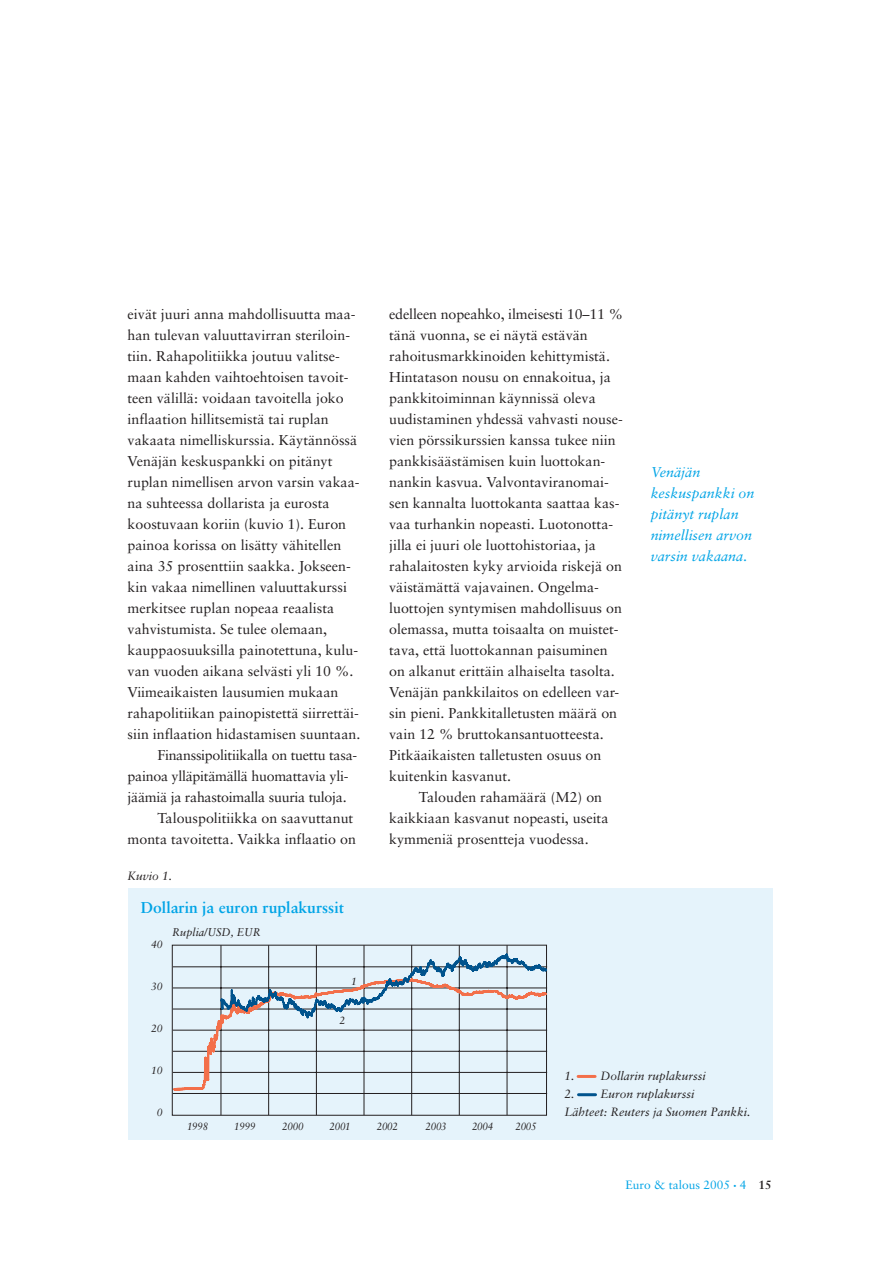
<style>
.page{position:relative;width:893px;height:1263px;background:#fff}
.page>*{position:absolute;margin:0;border:0;box-sizing:border-box;transform-origin:0 0}
.t1{font:700 15.75px "Sabon";color:#00a4e6}
.t2{font:14.25px/21px "Sabon";color:#231f20}
.t3{font:14.25px "Sabon";letter-spacing:-.02em;color:#231f20}
.t4{font:italic 14.25px/21px "Sabon";color:#00a4e6}
.t5{font:italic 12px/18px "Sabon";color:#231f20}
.t6{font:12px "Sabon";color:#00a4e6}
.t7{font:italic 11.25px "Sabon";color:#231f20}
.t8{font:italic 10.5px "Sabon";letter-spacing:-.025em;color:#231f20;scale:.94 1}
.t9{font:italic 10.5px "Sabon";letter-spacing:-.025em;color:#231f20}
.s1{font-size:6px}
.s2{font-weight:700;color:#231f20}
</style>
<div class="page">
<div style="left:128px;top:888px;width:645px;height:252px;background:#e5f3fb"></div>
<div style="left:172px;top:945px;width:375px;height:171px;border:1px solid #231f20"></div>
<hr style="left:173px;top:1093px;width:374px;height:1px;background:#231f20">
<hr style="left:221px;top:946px;width:1px;height:169px;background:#231f20">
<hr style="left:268px;top:946px;width:1px;height:169px;background:#231f20">
<hr style="left:316px;top:946px;width:1px;height:169px;background:#231f20">
<hr style="left:364px;top:946px;width:1px;height:169px;background:#231f20">
<hr style="left:411px;top:946px;width:1px;height:169px;background:#231f20">
<hr style="left:459px;top:946px;width:1px;height:169px;background:#231f20">
<hr style="left:507px;top:946px;width:1px;height:169px;background:#231f20">
<svg style="left:171px;top:954px;width:376px;height:139px"></svg>
<hr style="left:578px;top:1075px;width:17px;height:3px;background:#f36f4a">
<hr style="left:578px;top:1093px;width:17px;height:3px;background:#00538d">
<p class="t2" style="left:128px;top:305px;width:230px">eivät juuri anna mahdollisuutta maa-</p>
<p class="t2" style="left:128px;top:326px;width:224px">han tulevan valuuttavirran steriloin-</p>
<p class="t2" style="left:128px;top:347px;width:214px">tiin. Rahapolitiikka joutuu valitse-</p>
<p class="t2" style="left:128px;top:368px;width:222px">maan kahden vaihtoehtoisen tavoit-</p>
<p class="t2" style="left:128px;top:389px;width:218px">teen välillä: voidaan tavoitella joko</p>
<p class="t2" style="left:128px;top:410px;width:203px">inflaation hillitsemistä tai ruplan</p>
<p class="t2" style="left:128px;top:431px;width:231px">vakaata nimelliskurssia. Käytännössä</p>
<p class="t2" style="left:128px;top:452px;width:206px">Venäjän keskuspankki on pitänyt</p>
<p class="t2" style="left:128px;top:473px;width:234px">ruplan nimellisen arvon varsin vakaa-</p>
<p class="t2" style="left:128px;top:494px;width:203px">na suhteessa dollarista ja eurosta</p>
<p class="t2" style="left:128px;top:515px;width:220px">koostuvaan koriin (kuvio 1). Euron</p>
<p class="t2" style="left:128px;top:536px;width:215px">painoa korissa on lisätty vähitellen</p>
<p class="t2" style="left:128px;top:557px;width:225px">aina 35 prosenttiin saakka. Jokseen-</p>
<p class="t2" style="left:128px;top:578px;width:221px">kin vakaa nimellinen valuuttakurssi</p>
<p class="t2" style="left:128px;top:599px;width:208px">merkitsee ruplan nopeaa reaalista</p>
<p class="t2" style="left:128px;top:620px;width:201px">vahvistumista. Se tulee olemaan,</p>
<p class="t2" style="left:128px;top:641px;width:232px">kauppaosuuksilla painotettuna, kulu-</p>
<p class="t2" style="left:128px;top:662px;width:227px">van vuoden aikana selvästi yli 10 %.</p>
<p class="t2" style="left:128px;top:683px;width:212px">Viimeaikaisten lausumien mukaan</p>
<p class="t2" style="left:128px;top:704px;width:233px">rahapolitiikan painopistettä siirrettäi-</p>
<p class="t2" style="left:128px;top:725px;width:234px">siin inflaation hidastamisen suuntaan.</p>
<p class="t3" style="left:157px;top:749px;width:201px">Finanssipolitiikalla on tuettu tasa-</p>
<p class="t3" style="left:128px;top:770px;width:222px">painoa ylläpitämällä huomattavia yli-</p>
<p class="t3" style="left:128px;top:791px;width:221px">jäämiä ja rahastoimalla suuria tuloja.</p>
<p class="t2" style="left:157px;top:809px;width:197px">Talouspolitiikka on saavuttanut</p>
<p class="t2" style="left:128px;top:830px;width:230px">monta tavoitetta. Vaikka inflaatio on</p>
<p class="t2" style="left:389px;top:305px;width:235px">edelleen nopeahko, ilmeisesti 10–11 % tänä vuonna, se ei näytä estävän rahoitusmarkkinoiden kehittymistä.<br>Hintatason nousu on ennakoitua, ja pankkitoiminnan käynnissä oleva uudistaminen yhdessä vahvasti nouse&shy;vien pörssikurssien kanssa tukee niin pankkisäästämisen kuin luottokan&shy;nankin kasvua. Valvontaviranomai&shy;sen kannalta luottokanta saattaa kas&shy;vaa turhankin nopeasti. Luotonotta&shy;jilla ei juuri ole luottohistoriaa, ja rahalaitosten kyky arvioida riskejä on väistämättä vajavainen. Ongelma&shy;luottojen syntymisen mahdollisuus on olemassa, mutta toisaalta on muistet&shy;tava, että luottokannan paisuminen on alkanut erittäin alhaiselta tasolta.<br>Venäjän pankkilaitos on edelleen var&shy;sin pieni. Pankkitalletusten määrä on vain 12 % bruttokansantuotteesta.<br>Pitkäaikaisten talletusten osuus on kuitenkin kasvanut.</p>
<p class="t2" style="left:389px;top:788px;width:221px;text-indent:30px">Talouden rahamäärä (M2) on kaikkiaan kasvanut nopeasti, useita kymmeniä prosentteja vuodessa.</p>
<p class="t4" style="left:651px;top:463px;width:105px">Venäjän keskuspankki on pitänyt ruplan nimellisen arvon varsin vakaana.</p>
<p class="t5" style="left:128px;top:868px;width:46px">Kuvio 1.</p>
<p class="t1" style="left:141px;top:901px;width:205px">Dollarin ja euron ruplakurssit</p>
<p class="t7" style="left:172px;top:928px;width:90px">Ruplia/USD, EUR</p>
<p class="t9" style="left:151px;top:940px;width:13px">40</p>
<p class="t9" style="left:151px;top:982px;width:13px">30</p>
<p class="t9" style="left:151px;top:1024px;width:13px">20</p>
<p class="t9" style="left:151px;top:1066px;width:13px">10</p>
<p class="t9" style="left:157px;top:1108px;width:7px">0</p>
<p class="t8" style="left:187px;top:1122px;width:24px">1998</p>
<p class="t8" style="left:234px;top:1122px;width:24px">1999</p>
<p class="t8" style="left:282px;top:1122px;width:24px">2000</p>
<p class="t8" style="left:329px;top:1122px;width:24px">2001</p>
<p class="t8" style="left:377px;top:1122px;width:24px">2002</p>
<p class="t8" style="left:425px;top:1122px;width:24px">2003</p>
<p class="t8" style="left:472px;top:1122px;width:24px">2004</p>
<p class="t8" style="left:515px;top:1122px;width:24px">2005</p>
<p class="t9" style="left:351px;top:977px;width:7px">1</p>
<p class="t9" style="left:339px;top:1016px;width:7px">2</p>
<p class="t5" style="left:564px;top:1068px;width:143px">1. Dollarin ruplakurssi</p>
<p class="t5" style="left:564px;top:1086px;width:188px">2. Euron ruplakurssi<br>Lähteet: Reuters ja Suomen Pankki.</p>
<p class="t6" style="left:625px;top:1180px;width:148px">Euro &amp; talous 2005 <span class="s1">•</span> 4 <span class="s2">15</span></p>
</div>
